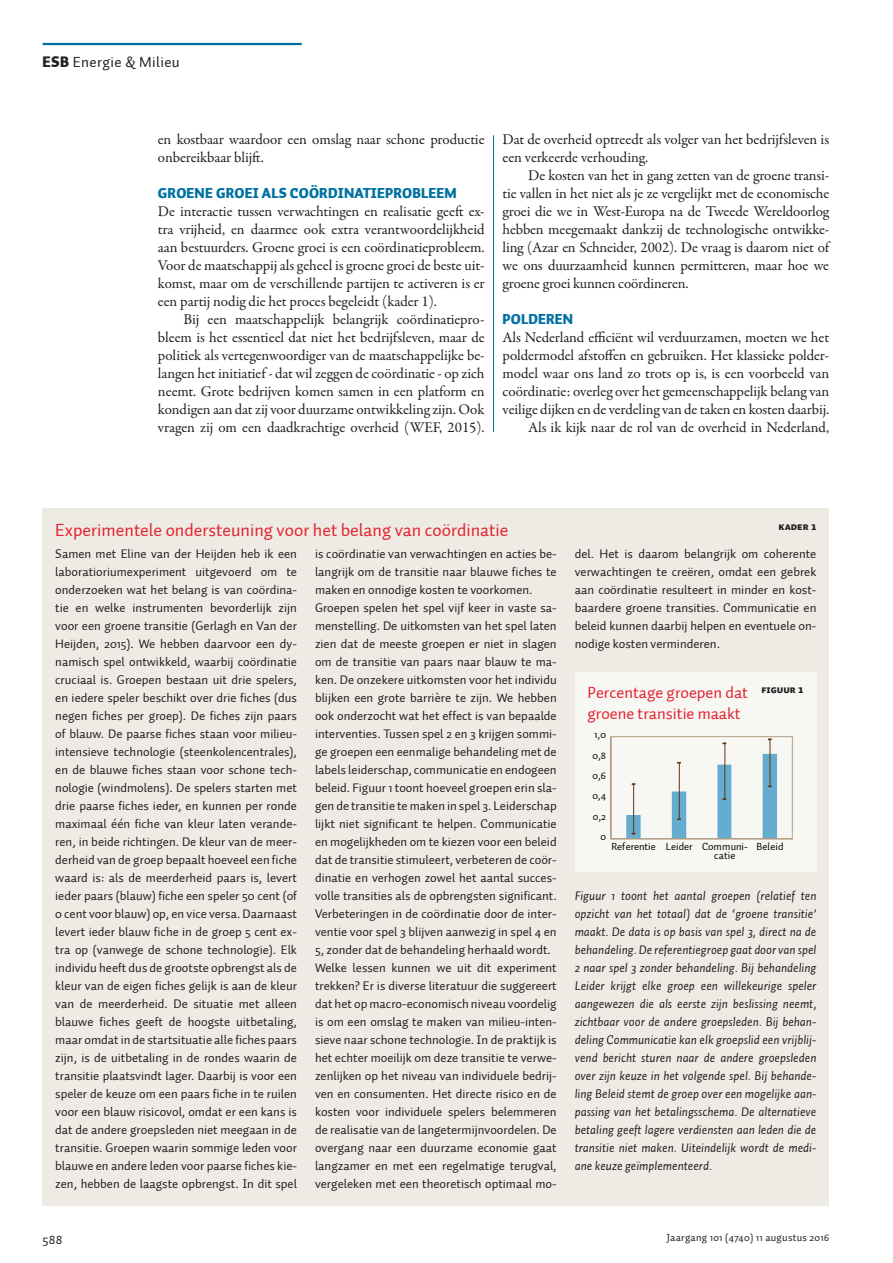
<style>
.page{position:relative;width:893px;height:1263px;background:#fff}
.page>*{position:absolute;margin:0;border:0;box-sizing:border-box;transform-origin:0 0}
.KDK1_FiguurKop{font:18px "Auto 1";color:#e52331}
.KDK1_FiguurKop-2{font:16.5px/21px "Auto 1";color:#e52331}
.PLAT_VervolgAlinea{font:15px/18px "Garamond Premr Pro";letter-spacing:-.01em;color:#231f20}
.PLAT_EersteAlinea{font:15px/18px "Garamond Premr Pro";letter-spacing:-.005em;color:#231f20;text-align:justify}
.t1{font:15px "Auto 1";letter-spacing:.025em;color:#231f20}
.PTK1_Tussenkop{font:900 14.25px "Auto 1";letter-spacing:.01em;color:#0071a0}
.t2{font:13.5px "Auto 1";color:#231f20}
.KDPT_KaderTekst{font:12.75px/18px "Auto 1";color:#231f20;text-align:justify}
.KDPT_KaderTekst-2{font:italic 12.75px/18px "Auto 1";color:#231f20;text-align:justify}
.t3{font:10.5px/9.8px "Auto 1";color:#050504}
.t4{font:10.5px "Auto 1";letter-spacing:.025em;color:#231f20}
.KDK2_Figuurnummer{font:10.5px "Auto 1 Black Sm Cp";color:#231f20}
.s1{font-weight:900}
</style>
<div class="page">
<hr style="left:43px;top:43px;width:259px;height:2px;background:#006e9f">
<div style="left:43px;top:508px;width:786px;height:698px;background:#edebe3"></div>
<hr style="left:493px;top:135px;width:1px;height:297px;background:#006e9f">
<div style="left:575px;top:672px;width:241px;height:199px;background:#f7f7f4"></div>
<hr style="left:611px;top:737px;width:1px;height:102px;background:#603711">
<hr style="left:610px;top:737px;width:1px;height:102px;background:#c3b49b">
<hr style="left:792px;top:737px;width:1px;height:102px;background:#c3b49b">
<hr style="left:611px;top:838px;width:181px;height:1px;background:#c3b49b">
<hr style="left:611px;top:736px;width:181px;height:1px;background:#c3b49b">
<svg style="left:626px;top:754px;width:151px;height:84px"></svg>
<hr style="left:633px;top:784px;width:1px;height:49px;background:#603711">
<hr style="left:679px;top:763px;width:1px;height:55px;background:#603711">
<hr style="left:724px;top:743px;width:1px;height:56px;background:#603711">
<hr style="left:770px;top:739px;width:1px;height:47px;background:#603711">
<p class="t1" style="left:43px;top:53px;width:139px"><span class="s1">ESB</span> Energie &amp; Milieu</p>
<p class="PLAT_VervolgAlinea" style="left:158px;top:131px;width:328px">en kostbaar waardoor een omslag naar schone productie onbereikbaar blijft.</p>
<p class="PTK1_Tussenkop" style="left:158px;top:184px;width:300px">GROENE GROEI ALS COÖRDINATIEPROBLEEM</p>
<p class="PLAT_EersteAlinea" style="left:158px;top:203px;width:328px">De interactie tussen verwachtingen en realisatie geeft ex&shy;tra vrijheid, en daarmee ook extra verantwoordelijkheid aan bestuurders. Groene groei is een coördinatieprobleem.<br>Voor de maatschappij als geheel is groene groei de beste uit&shy;komst, maar om de verschillende partijen te activeren is er een partij nodig die het proces begeleidt (kader 1).</p>
<p class="PLAT_VervolgAlinea" style="left:158px;top:311px;width:328px;text-align:justify;text-indent:26px">Bij een maatschappelijk belangrijk coördinatiepro&shy;bleem is het essentieel dat niet het bedrijfsleven, maar de politiek als vertegenwoordiger van de maatschappelijke be&shy;langen het initiatief - dat wil zeggen de coördinatie - op zich neemt. Grote bedrijven komen samen in een platform en kondigen aan dat zij voor duurzame ontwikkeling zijn. Ook vragen zij om een daadkrachtige overheid (WEF, 2015).</p>
<p class="PLAT_VervolgAlinea" style="left:503px;top:131px;width:328px">Dat de overheid optreedt als volger van het bedrijfsleven is een verkeerde verhouding.</p>
<p class="PLAT_VervolgAlinea" style="left:503px;top:167px;width:328px;text-align:justify;text-indent:26px">De kosten van het in gang zetten van de groene transi&shy;tie vallen in het niet als je ze vergelijkt met de economische groei die we in West-Europa na de Tweede Wereldoorlog hebben meegemaakt dankzij de technologische ontwikke&shy;ling (Azar en Schneider, 2002). De vraag is daarom niet of we ons duurzaamheid kunnen permitteren, maar hoe we groene groei kunnen coördineren.</p>
<p class="PTK1_Tussenkop" style="left:503px;top:310px;width:72px">POLDEREN</p>
<p class="PLAT_EersteAlinea" style="left:503px;top:329px;width:328px">Als Nederland efficiënt wil verduurzamen, moeten we het poldermodel afstoffen en gebruiken. Het klassieke polder&shy;model waar ons land zo trots op is, is een voorbeeld van coördinatie: overleg over het gemeenschappelijk belang van veilige dijken en de verdeling van de taken en kosten daarbij.</p>
<p class="PLAT_VervolgAlinea" style="left:528px;top:419px;width:303px">Als ik kijk naar de rol van de overheid in Nederland,</p>
<p class="KDK1_FiguurKop" style="left:55px;top:518px;width:455px">Experimentele ondersteuning voor het belang van coördinatie</p>
<p class="KDK2_Figuurnummer" style="left:778px;top:520px;width:39px">KADER 1</p>
<p class="KDPT_KaderTekst" style="left:55px;top:545px;width:243px">Samen met Eline van der Heijden heb ik een laboratioriumexperiment uitgevoerd om te onderzoeken wat het belang is van coördina&shy;tie en welke instrumenten bevorderlijk zijn voor een groene transitie (Gerlagh en Van der Heijden, 2015). We hebben daarvoor een dy&shy;namisch spel ontwikkeld, waarbij coördinatie cruciaal is. Groepen bestaan uit drie spelers, en iedere speler beschikt over drie fiches (dus negen fiches per groep). De fiches zijn paars of blauw. De paarse fiches staan voor milieu&shy;intensieve technologie (steenkolencentrales), en de blauwe fiches staan voor schone tech&shy;nologie (windmolens). De spelers starten met drie paarse fiches ieder, en kunnen per ronde maximaal één fiche van kleur laten verande&shy;ren, in beide richtingen. De kleur van de meer&shy;derheid van de groep bepaalt hoeveel een fiche waard is: als de meerderheid paars is, levert ieder paars (blauw) fiche een speler 50 cent (of 0 cent voor blauw) op, en vice versa. Daarnaast levert ieder blauw fiche in de groep 5 cent ex&shy;tra op (vanwege de schone technologie). Elk individu heeft dus de grootste opbrengst als de kleur van de eigen fiches gelijk is aan de kleur van de meerderheid. De situatie met alleen blauwe fiches geeft de hoogste uitbetaling, maar omdat in de startsituatie alle fiches paars zijn, is de uitbetaling in de rondes waarin de transitie plaatsvindt lager. Daarbij is voor een speler de keuze om een paars fiche in te ruilen voor een blauw risicovol, omdat er een kans is dat de andere groepsleden niet meegaan in de transitie. Groepen waarin sommige leden voor blauwe en andere leden voor paarse fiches kie&shy;zen, hebben de laagste opbrengst. In dit spel</p>
<p class="KDPT_KaderTekst" style="left:315px;top:545px;width:243px">is coördinatie van verwachtingen en acties be&shy;langrijk om de transitie naar blauwe fiches te maken en onnodige kosten te voorkomen.</p>
<p class="KDPT_KaderTekst" style="left:575px;top:545px;width:243px">del. Het is daarom belangrijk om coherente verwachtingen te creëren, omdat een gebrek aan coördinatie resulteert in minder en kost&shy;baardere groene transities. Communicatie en beleid kunnen daarbij helpen en eventuele on&shy;nodige kosten verminderen.</p>
<p class="KDPT_KaderTekst" style="left:315px;top:599px;width:243px">Groepen spelen het spel vijf keer in vaste sa&shy;menstelling. De uitkomsten van het spel laten zien dat de meeste groepen er niet in slagen om de transitie van paars naar blauw te ma&shy;ken. De onzekere uitkomsten voor het individu blijken een grote barrière te zijn. We hebben ook onderzocht wat het effect is van bepaalde interventies. Tussen spel 2 en 3 krijgen sommi&shy;ge groepen een eenmalige behandeling met de labels leiderschap, communicatie en endogeen beleid. Figuur 1 toont hoeveel groepen erin sla&shy;gen de transitie te maken in spel 3. Leiderschap lijkt niet significant te helpen. Communicatie en mogelijkheden om te kiezen voor een beleid dat de transitie stimuleert, verbeteren de coör&shy;dinatie en verhogen zowel het aantal succes&shy;volle transities als de opbrengsten significant.<br>Verbeteringen in de coördinatie door de inter&shy;ventie voor spel 3 blijven aanwezig in spel 4 en 5, zonder dat de behandeling herhaald wordt.</p>
<p class="KDPT_KaderTekst" style="left:315px;top:959px;width:243px">Welke lessen kunnen we uit dit experiment trekken? Er is diverse literatuur die suggereert dat het op macro-economisch niveau voordelig is om een omslag te maken van milieu-inten&shy;sieve naar schone technologie. In de praktijk is het echter moeilijk om deze transitie te verwe&shy;zenlijken op het niveau van individuele bedrij&shy;ven en consumenten. Het directe risico en de kosten voor individuele spelers belemmeren de realisatie van de langetermijnvoordelen. De overgang naar een duurzame economie gaat langzamer en met een regelmatige terugval, vergeleken met een theoretisch optimaal mo-</p>
<p class="KDK1_FiguurKop-2" style="left:587px;top:682px;width:162px">Percentage groepen dat groene transitie maakt</p>
<p class="KDK2_Figuurnummer" style="left:761px;top:683px;width:44px">FIGUUR 1</p>
<p class="t3" style="left:594px;top:730px;width:13px">1,0</p>
<p class="t3" style="left:592px;top:750px;width:15px">0,8</p>
<p class="t3" style="left:592px;top:771px;width:15px">0,6</p>
<p class="t3" style="left:592px;top:791px;width:15px">0,4</p>
<p class="t3" style="left:593px;top:811px;width:15px">0,2</p>
<p class="t3" style="left:600px;top:832px;width:7px">0</p>
<p class="t3" style="left:714px;top:841px;width:35px;text-indent:-103px">Referentie Leider Communi&shy;catie</p>
<p class="t3" style="left:756px;top:841px;width:29px">Beleid</p>
<p class="KDPT_KaderTekst-2" style="left:575px;top:887px;width:243px">Figuur 1 toont het aantal groepen (relatief ten opzicht van het totaal) dat de ‘groene transitie’ maakt. De data is op basis van spel 3, direct na de behandeling. De referentiegroep gaat door van spel 2 naar spel 3 zonder behandeling. Bij behandeling Leider krijgt elke groep een willekeurige speler aangewezen die als eerste zijn beslissing neemt, zichtbaar voor de andere groepsleden. Bij behan&shy;deling Communicatie kan elk groepslid een vrijblij&shy;vend bericht sturen naar de andere groepsleden over zijn keuze in het volgende spel. Bij behande&shy;ling Beleid stemt de groep over een mogelijke aan&shy;passing van het betalingsschema. De alternatieve betaling geeft lagere verdiensten aan leden die de transitie niet maken. Uiteindelijk wordt de medi&shy;ane keuze geïmplementeerd.</p>
<p class="t2" style="left:43px;top:1231px;width:21px">588</p>
<p class="t4" style="left:667px;top:1231px;width:164px">Jaargang 101 (4740) 11 augustus 2016</p>
</div>
